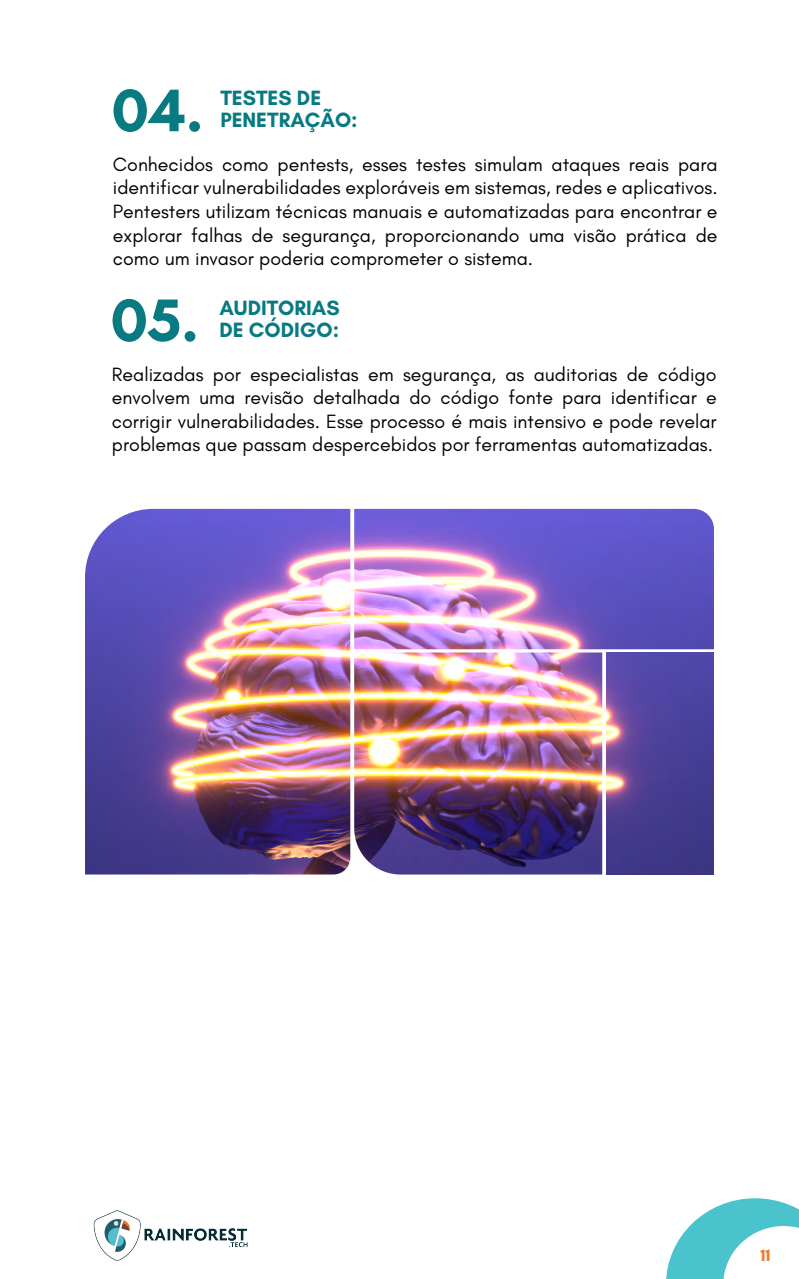
<style>
.page{position:relative;width:799px;height:1279px;background:#fff}
.page>*{position:absolute;margin:0;border:0;box-sizing:border-box;transform-origin:0 0}
.t1{font:700 61.16px "Glacial Indifference";color:#087a81}
.t2{font:700 21.08px/22.2px "Glacial Indifference";color:#087a81}
.t3{font:19.6px/23.5px "Glacial Indifference";color:#000001;text-align:justify}
.t4{font:700 17.08px "Glacial Indifference";color:#f47928}
</style>
<div class="page">
<svg style="left:666px;top:1198px;width:133px;height:81px"></svg>
<img style="left:85px;top:509px;width:265px;height:365px">
<img style="left:354px;top:509px;width:360px;height:140px">
<img style="left:354px;top:652px;width:248px;height:222px">
<img style="left:606px;top:652px;width:108px;height:222px">
<img style="left:93px;top:1210px;width:155px;height:51px">
<h1 class="t1" style="left:111px;top:73px;width:93px">04.</h1>
<p class="t2" style="left:220px;top:86px;width:139px">TESTES DE<br>PENETRAÇÃO:</p>
<p class="t3" style="left:113px;top:153px;width:606px">Conhecidos como pentests, esses testes simulam ataques reais para identificar vulnerabilidades exploráveis em sistemas, redes e aplicativos.<br>Pentesters utilizam técnicas manuais e automatizadas para encontrar e explorar falhas de segurança, proporcionando uma visão prática de como um invasor poderia comprometer o sistema.</p>
<h1 class="t1" style="left:110px;top:282px;width:90px">05.</h1>
<p class="t2" style="left:219px;top:296px;width:122px">AUDITORIAS<br>DE CÓDIGO:</p>
<p class="t3" style="left:112px;top:363px;width:606px">Realizadas por especialistas em segurança, as auditorias de código envolvem uma revisão detalhada do código fonte para identificar e corrigir vulnerabilidades. Esse processo é mais intensivo e pode revelar problemas que passam despercebidos por ferramentas automatizadas.</p>
<p class="t4" style="left:760px;top:1245px;width:12px">11</p>
</div>
